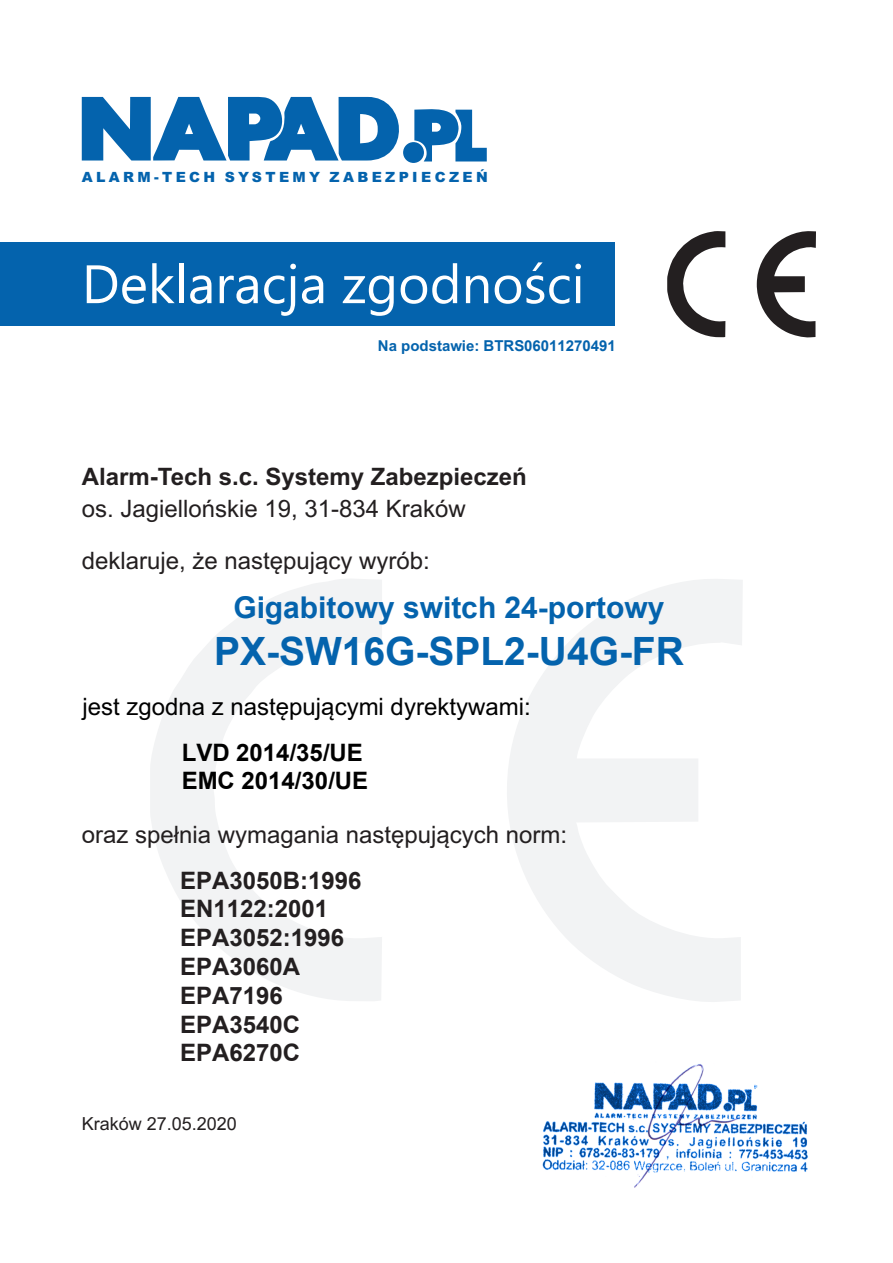
<style>
.page{position:relative;width:893px;height:1263px;background:#fff}
.page>*{position:absolute;margin:0;border:0;box-sizing:border-box;transform-origin:0 0}
.t1{font:54px "Segoe UI";color:#fff}
.t2{font:700 39px "Arial";color:#0463ad}
.t3{font:700 30px "Arial";color:#0463ad}
.t4{font:24px/32.1px "Arial";color:#231f20}
.t5{font:700 24px/28.8px "Arial";color:#231f20}
.t6{font:24px/46px "Arial";color:#000}
.t7{font:700 24px "Arial";color:#000}
.t8{font:18px "Arial";color:#231f20}
.t9{font:700 15px "Arial";color:#0463ad}
.t10{font:900 14.1px "Arial";letter-spacing:.24em;color:#0463ad}
.s1{font-style:inherit}
.s2{font-weight:700}
</style>
<div class="page">
<img style="left:542px;top:1064px;width:266px;height:124px">
<svg style="left:150px;top:579px;width:232px;height:422px"></svg>
<svg style="left:507px;top:579px;width:236px;height:423px"></svg>
<svg style="left:82px;top:97px;width:405px;height:64px"></svg>
<div style="left:403px;top:142px;width:21px;height:21px;background:#0463ad;border-radius:50%"></div>
<div style="left:0;top:243px;width:615px;height:83px;background:#0463ad"></div>
<svg style="left:667px;top:231px;width:58px;height:106px"></svg>
<svg style="left:756px;top:231px;width:60px;height:107px"></svg>
<p class="t10" style="left:82px;top:172px;width:407px">ALARM-TECH SYSTEMY ZABEZPIECZEÑ</p>
<h1 class="t1" style="left:82px;top:264px;width:504px">Deklaracja zgodnoœci</h1>
<p class="t9" style="left:378px;top:338px;width:239px"><span class="s1">Na podstawie:</span> BTRS06011270491</p>
<p class="t4" style="left:82px;top:463px;width:447px"><span class="s2">Alarm-Tech s</span><span class="s2">.c.</span> <span class="s2">Systemy Zabezpieczeñ </span>os. Jagielloñskie 19, 31-834 Kraków</p>
<p class="t4" style="left:82px;top:547px;width:350px">deklaruje, ¿e nastêpuj¹cy wyrób:</p>
<p class="t3" style="left:233px;top:593px;width:432px">Gigabitowy switch 24-portowy</p>
<h2 class="t2" style="left:214px;top:632px;width:471px">PX-SW16G-SPL2-U4G-FR</h2>
<p class="t6" style="left:182px;top:685px;width:350px;text-indent:-99px">jest <span class="s1">z</span>godna <span class="s1">z</span> nast<span class="s1">ę</span>puj<span class="s1">ą</span>cymi dyrektywami:<br><span class="s2">LVD 2014/35/UE</span></p>
<p class="t7" style="left:182px;top:769px;width:188px">EMC 2014/30/UE</p>
<p class="t4" style="left:180px;top:813px;width:389px;line-height:46px;text-indent:-98px"><span class="s1">oraz</span> spe³nia wymagania nastêpuj¹cych norm:<br><span class="s2">EPA3050B:1996</span></p>
<p class="t5" style="left:180px;top:896px;width:165px">EN1122:2001<br>EPA3052:1996<br>EPA3060A<br>EPA7196<br>EPA3540C<br>EPA6270C</p>
<p class="t8" style="left:82px;top:1117px;width:157px">Kraków <span class="s1">27</span>.<span class="s1">05</span>.20<span class="s1">20</span></p>
</div>
